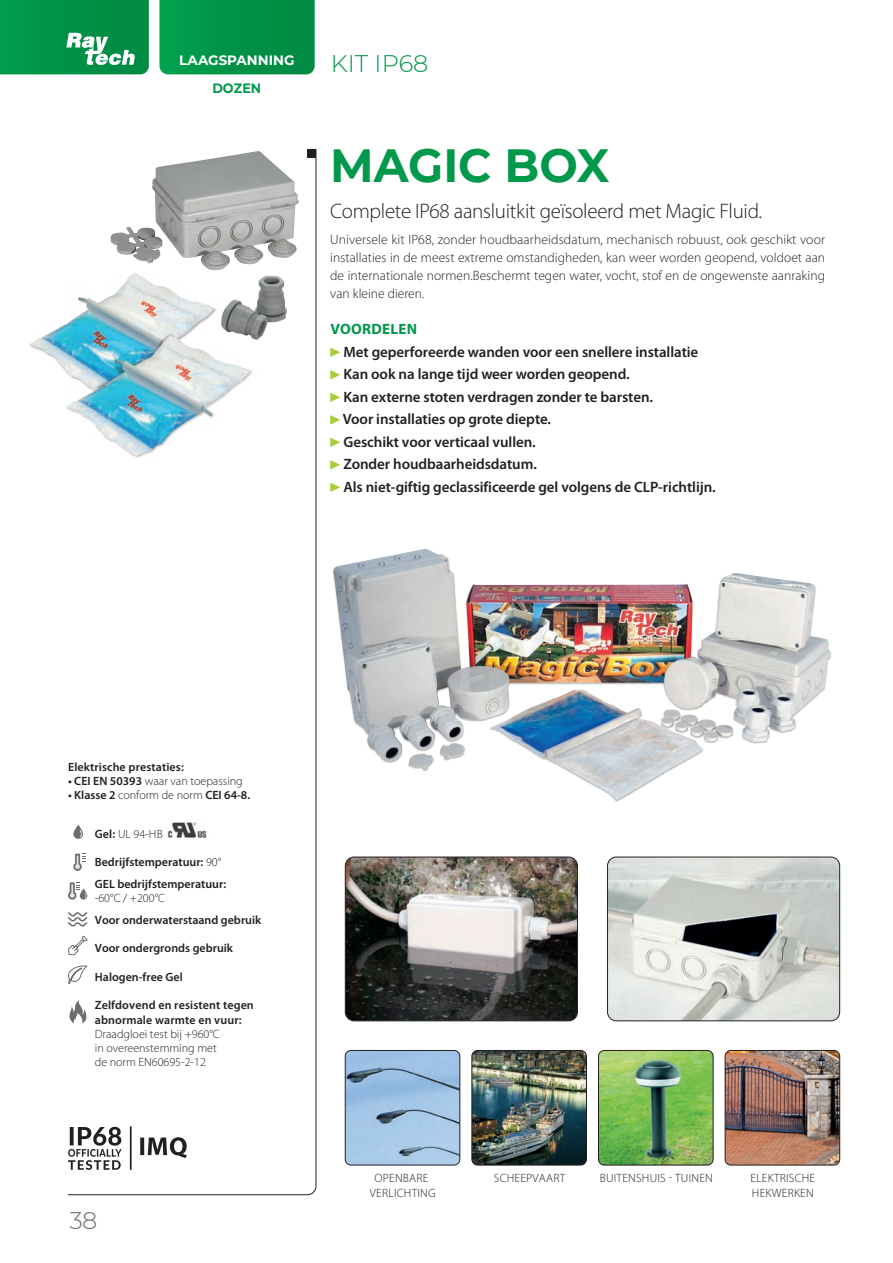
<style>
.page{position:relative;width:893px;height:1263px;background:#fff}
.page>*{position:absolute;margin:0;border:0;box-sizing:border-box;transform-origin:0 0}
.t1{font:700 46.5px "Montserrat";color:#00984a}
.t2{font:300 24px "Montserrat";color:#00984a}
.t3{font:300 24px "Montserrat";color:#6c6d70}
.t4{font:300 21px "Myriad Pro";letter-spacing:-.015em;color:#231f20}
.t5{font:600 15px/22.5px "Myriad Pro";letter-spacing:-.005em;color:#231f20}
.t6{font:700 15px "Myriad Pro";letter-spacing:.02em;color:#00984a}
.t7{font:300 13.5px/18px "Myriad Pro";color:#231f20;text-align:justify}
.t8{font:700 13.5px "Montserrat";color:#fff}
.t9{font:700 13.5px "Montserrat";color:#00984a;scale:.95 1}
.t10{font:600 12px/21.8px "Myriad Pro";color:#231f20}
.t11{font:300 12px/14.2px "Myriad Pro";color:#231f20}
.t12{font:300 12px/14.2px "Myriad Pro";letter-spacing:.02em;color:#231f20;text-align:center}
.s1{font-weight:600}
.s2{font-weight:300}
</style>
<div class="page">
<svg style="left:159px;top:0;width:156px;height:74px;background:#029449"></svg>
<svg style="left:68px;top:148px;width:248px;height:1047px"></svg>
<svg style="left:0;top:0;width:149px;height:74px;background:#139a54"></svg>
<div style="left:332px;top:549px;width:499px;height:253px;background:#231f20;opacity:.3"></div>
<img style="left:333px;top:549px;width:497px;height:213px">
<svg style="left:330px;top:348px;width:10px;height:9px"></svg>
<svg style="left:330px;top:370px;width:10px;height:9px"></svg>
<svg style="left:330px;top:393px;width:10px;height:9px"></svg>
<svg style="left:330px;top:415px;width:10px;height:9px"></svg>
<svg style="left:330px;top:438px;width:10px;height:9px"></svg>
<svg style="left:330px;top:460px;width:10px;height:9px"></svg>
<svg style="left:330px;top:483px;width:10px;height:9px"></svg>
<svg style="left:68px;top:1127px;width:54px;height:43px"></svg>
<svg style="left:140px;top:1137px;width:47px;height:21px"></svg>
<hr style="left:130px;top:1126px;width:2px;height:44px;background:#231f20">
<img style="left:607px;top:857px;width:233px;height:164px">
<div style="left:607px;top:857px;width:233px;height:164px;border:1px solid #231f20;border-radius:9px"></div>
<img style="left:345px;top:857px;width:232px;height:164px">
<div style="left:345px;top:857px;width:233px;height:164px;border:1px solid #231f20;border-radius:9px"></div>
<img style="left:345px;top:1050px;width:115px;height:115px">
<div style="left:345px;top:1050px;width:115px;height:115px;border:1px solid #231f20;border-radius:6px"></div>
<img style="left:598px;top:1050px;width:115px;height:115px">
<div style="left:598px;top:1050px;width:115px;height:115px;border:1px solid #231f20;border-radius:6px"></div>
<img style="left:472px;top:1050px;width:114px;height:115px">
<div style="left:472px;top:1050px;width:115px;height:115px;border:1px solid #231f20;border-radius:6px"></div>
<img style="left:725px;top:1050px;width:115px;height:115px">
<div style="left:725px;top:1050px;width:115px;height:115px;border:1px solid #231f20;border-radius:6px"></div>
<img style="left:110px;top:151px;width:189px;height:120px">
<img style="left:29px;top:252px;width:230px;height:215px">
<img style="left:221px;top:276px;width:66px;height:64px">
<img style="left:166px;top:822px;width:44px;height:15px">
<svg style="left:73px;top:862px;width:9px;height:9px"></svg>
<svg style="left:75px;top:853px;width:10px;height:16px"></svg>
<svg style="left:68px;top:891px;width:8px;height:9px"></svg>
<svg style="left:68px;top:912px;width:20px;height:44px"></svg>
<svg style="left:68px;top:964px;width:24px;height:20px"></svg>
<svg style="left:73px;top:825px;width:10px;height:14px"></svg>
<svg style="left:70px;top:882px;width:17px;height:17px"></svg>
<svg style="left:68px;top:1000px;width:22px;height:23px"></svg>
<p class="t8" style="left:179px;top:51px;width:117px">LAAGSPANNING</p>
<p class="t9" style="left:212px;top:78px;width:53px">DOZEN</p>
<h2 class="t2" style="left:331px;top:48px;width:99px">KIT IP68</h2>
<h1 class="t1" style="left:330px;top:132px;width:281px">MAGIC BOX</h1>
<h3 class="t4" style="left:330px;top:198px;width:433px">Complete IP68 aansluitkit geïsoleerd met Magic Fluid.</h3>
<p class="t7" style="left:330px;top:231px;width:496px">Universele kit IP68, zonder houdbaarheidsdatum, mechanisch robuust, ook geschikt voor installaties in de meest extreme omstandigheden, kan weer worden geopend, voldoet aan de internationale normen.Beschermt tegen water, vocht, stof en de ongewenste aanraking van kleine dieren.</p>
<p class="t6" style="left:330px;top:320px;width:88px">VOORDELEN</p>
<p class="t5" style="left:343px;top:340px;width:374px">Met geperforeerde wanden voor een snellere installatie Kan ook na lange tijd weer worden geopend.<br>Kan externe stoten verdragen zonder te barsten.<br>Voor installaties op grote diepte.<br>Geschikt voor verticaal vullen.<br>Zonder houdbaarheidsdatum.<br>Als niet-giftig geclassificeerde gel volgens de CLP-richtlijn.</p>
<p class="t10" style="left:68px;top:755px;width:117px">Elektrische prestaties:</p>
<p class="t11" style="left:68px;top:773px;width:176px"><span class="s1">• CEI EN 50393</span> waar van toepassing</p>
<p class="t10" style="left:68px;top:784px;width:184px">• Klasse 2 <span class="s2">conform de norm</span> CEI 64-8.</p>
<p class="t11" style="left:95px;top:826px;width:69px"><span class="s1">Gel:</span> UL 94-HB</p>
<p class="t10" style="left:95px;top:851px;width:133px">Bedrijfstemperatuur: <span class="s2">90°<br></span>GEL bedrijfstemperatuur:</p>
<p class="t11" style="left:95px;top:891px;width:72px">-60°C / +200°C</p>
<p class="t10" style="left:95px;top:908px;width:168px">Voor onderwaterstaand gebruik</p>
<p class="t10" style="left:95px;top:937px;width:140px">Voor ondergronds gebruik</p>
<p class="t10" style="left:95px;top:965px;width:89px">Halogen-free Gel</p>
<p class="t10" style="left:95px;top:998px;width:160px;line-height:14.2px">Zelfdovend en resistent tegen abnormale warmte en vuur:</p>
<p class="t11" style="left:95px;top:1026px;width:126px">Draadgloei test bij +960°C in overeenstemming met de norm EN60695-2-12</p>
<h2 class="t3" style="left:70px;top:1204px;width:29px">38</h2>
<p class="t12" style="left:370px;top:1171px;width:67px">OPENBARE<br>VERLICHTING</p>
<p class="t12" style="left:600px;top:1171px;width:115px">BUITENSHUIS - TUINEN</p>
<p class="t12" style="left:750px;top:1171px;width:66px;text-align:left">ELEKTRISCHE<br>HEKWERKEN</p>
<p class="t12" style="left:494px;top:1171px;width:73px">SCHEEPVAART</p>
</div>
